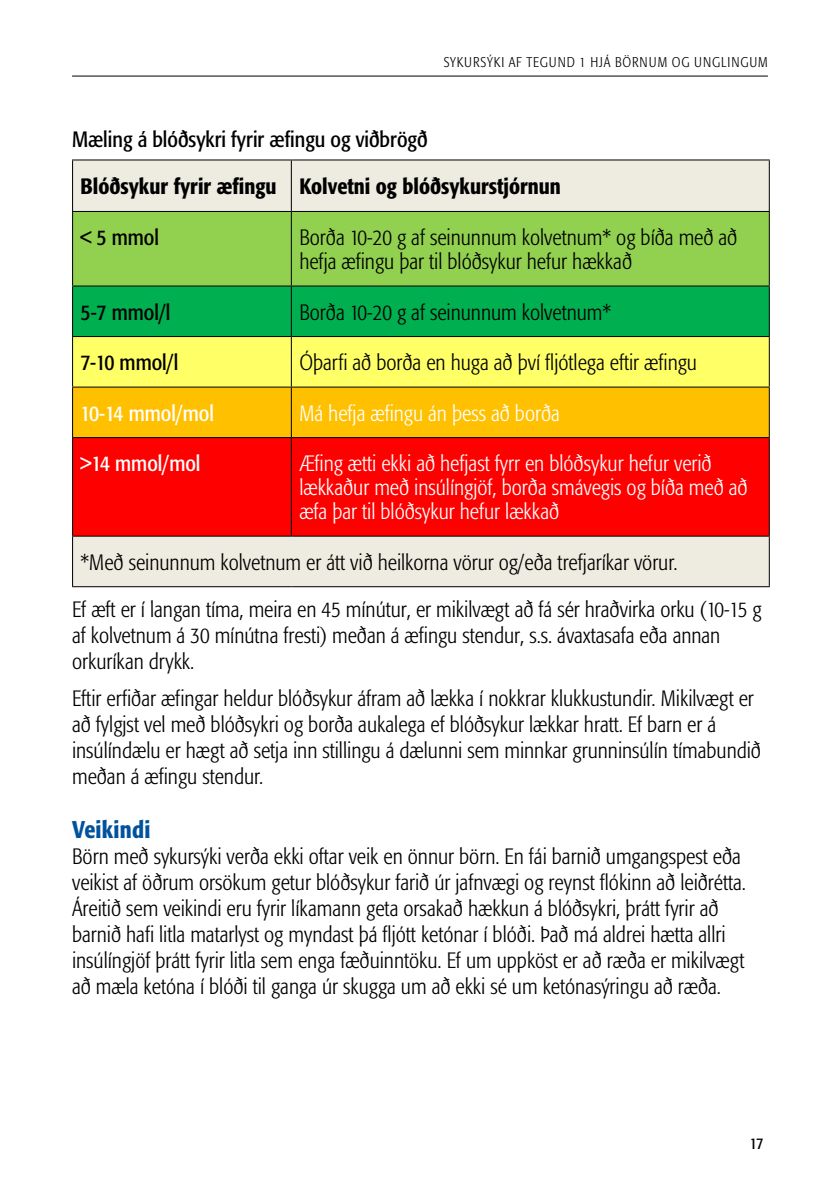
<style>
.page{position:relative;width:840px;height:1191px;background:#fff}
.page>*{position:absolute;margin:0;border:0;box-sizing:border-box;transform-origin:0 0}
.t1{font:500 condensed 24px "Formata";letter-spacing:.01em;color:#00529c}
.t2{font:300 condensed 22px/26px "Formata";color:#000}
.t3{font:300 condensed 22px/24px "Formata";color:#fff}
.t4{font:condensed 22px "Formata";color:#000}
.t5{font:500 condensed 22px "Formata";color:#000}
.t6{font:condensed 22px "Formata";color:#fff}
.t7{font:condensed 16px "Formata";color:#000}
.t8{font:300 condensed 14px "Formata";letter-spacing:.06em;color:#000}
</style>
<div class="page">
<hr style="left:72px;top:76px;width:695px;height:1px;background:#000">
<div style="left:73px;top:160px;width:695px;height:51px;background:#eeece0"></div>
<div style="left:73px;top:212px;width:695px;height:73px;background:#92d14f"></div>
<svg style="left:73px;top:286px;width:695px;height:151px;background:#a8cd3c"></svg>
<div style="left:73px;top:438px;width:695px;height:97px;background:#fe0000"></div>
<div style="left:72px;top:536px;width:696px;height:50px;background:#eeece0"></div>
<hr style="left:72px;top:159px;width:219px;height:1px;background:#000">
<hr style="left:72px;top:160px;width:1px;height:51px;background:#000">
<hr style="left:291px;top:159px;width:478px;height:1px;background:#000">
<hr style="left:291px;top:160px;width:1px;height:51px;background:#000">
<hr style="left:768px;top:160px;width:1px;height:51px;background:#000">
<hr style="left:72px;top:211px;width:219px;height:1px;background:#000">
<hr style="left:72px;top:212px;width:1px;height:73px;background:#000">
<hr style="left:291px;top:211px;width:478px;height:1px;background:#000">
<hr style="left:291px;top:212px;width:1px;height:73px;background:#000">
<hr style="left:768px;top:212px;width:1px;height:73px;background:#000">
<hr style="left:72px;top:285px;width:219px;height:1px;background:#000">
<hr style="left:72px;top:286px;width:1px;height:50px;background:#000">
<hr style="left:291px;top:285px;width:478px;height:1px;background:#000">
<hr style="left:291px;top:286px;width:1px;height:50px;background:#000">
<hr style="left:768px;top:286px;width:1px;height:50px;background:#000">
<hr style="left:72px;top:438px;width:1px;height:97px;background:#000">
<hr style="left:291px;top:438px;width:1px;height:97px;background:#000">
<hr style="left:768px;top:438px;width:1px;height:97px;background:#000">
<hr style="left:72px;top:387px;width:1px;height:50px;background:#000">
<hr style="left:291px;top:387px;width:1px;height:50px;background:#000">
<hr style="left:768px;top:387px;width:1px;height:50px;background:#000">
<hr style="left:72px;top:437px;width:219px;height:1px;background:#000">
<hr style="left:291px;top:437px;width:478px;height:1px;background:#000">
<hr style="left:72px;top:336px;width:219px;height:1px;background:#000">
<hr style="left:72px;top:337px;width:1px;height:49px;background:#000">
<hr style="left:72px;top:386px;width:219px;height:1px;background:#000">
<hr style="left:291px;top:336px;width:478px;height:1px;background:#000">
<hr style="left:291px;top:337px;width:1px;height:49px;background:#000">
<hr style="left:768px;top:337px;width:1px;height:49px;background:#000">
<hr style="left:291px;top:386px;width:478px;height:1px;background:#000">
<hr style="left:72px;top:535px;width:219px;height:1px;background:#000">
<hr style="left:72px;top:536px;width:1px;height:50px;background:#000">
<hr style="left:72px;top:586px;width:219px;height:1px;background:#000">
<hr style="left:291px;top:586px;width:478px;height:1px;background:#000">
<hr style="left:291px;top:535px;width:478px;height:1px;background:#000">
<hr style="left:768px;top:536px;width:1px;height:50px;background:#000">
<p class="t8" style="left:443px;top:54px;width:325px">SYKURSÝKI AF TEGUND 1 HJÁ BÖRNUM OG UNGLINGUM</p>
<p class="t4" style="left:72px;top:126px;width:357px">Mæling á blóðsykri fyrir æfingu og viðbrögð</p>
<p class="t5" style="left:80px;top:173px;width:481px">Blóðsykur fyrir æfingu Kolvetni og blóðsykurstjórnun</p>
<p class="t4" style="left:80px;top:224px;width:80px">&lt; 5 mmol</p>
<p class="t2" style="left:299px;top:225px;width:439px;line-height:24px">Borða 10-20 g af seinunnum kolvetnum* og bíða með að hefja æfingu þar til blóðsykur hefur hækkað</p>
<p class="t4" style="left:80px;top:299px;width:91px">5-7 mmol/l</p>
<p class="t2" style="left:299px;top:299px;width:313px">Borða 10-20 g af seinunnum kolvetnum*</p>
<p class="t4" style="left:80px;top:349px;width:99px">7-10 mmol/l</p>
<p class="t2" style="left:299px;top:350px;width:399px">Óþarfi að borða en huga að því fljótlega eftir æfingu</p>
<p class="t6" style="left:80px;top:400px;width:135px">10-14 mmol/mol</p>
<p class="t3" style="left:299px;top:401px;width:262px">Má hefja æfingu án þess að borða</p>
<p class="t6" style="left:80px;top:450px;width:121px">&gt;14 mmol/mol</p>
<p class="t3" style="left:299px;top:452px;width:449px">Æfing ætti ekki að hefjast fyrr en blóðsykur hefur verið lækkaður með insúlíngjöf, borða smávegis og bíða með að æfa þar til blóðsykur hefur lækkað</p>
<p class="t2" style="left:72px;top:539px;width:690px;line-height:46.8px;text-indent:8px">*Með seinunnum kolvetnum er átt við heilkorna vörur og/eða trefjaríkar vörur.<br>Ef æft er í langan tíma, meira en 45 mínútur, er mikilvægt að fá sér hraðvirka orku (10-15 g</p>
<p class="t2" style="left:72px;top:622px;width:649px">af kolvetnum á 30 mínútna fresti) meðan á æfingu stendur, s.s. ávaxtasafa eða annan orkuríkan drykk.</p>
<p class="t2" style="left:72px;top:685px;width:690px">Eftir erfiðar æfingar heldur blóðsykur áfram að lækka í nokkrar klukkustundir. Mikilvægt er að fylgjst vel með blóðsykri og borða aukalega ef blóðsykur lækkar hratt. Ef barn er á insúlíndælu er hægt að setja inn stillingu á dælunni sem minnkar grunninsúlín tímabundið meðan á æfingu stendur.</p>
<p class="t1" style="left:72px;top:815px;width:80px">Veikindi</p>
<p class="t2" style="left:72px;top:844px;width:675px">Börn með sykursýki verða ekki oftar veik en önnur börn. En fái barnið umgangspest eða veikist af öðrum orsökum getur blóðsykur farið úr jafnvægi og reynst flókinn að leiðrétta.<br>Áreitið sem veikindi eru fyrir líkamann geta orsakað hækkun á blóðsykri, þrátt fyrir að barnið hafi litla matarlyst og myndast þá fljótt ketónar í blóði. Það má aldrei hætta allri insúlíngjöf þrátt fyrir litla sem enga fæðuinntöku. Ef um uppköst er að ræða er mikilvægt að mæla ketóna í blóði til ganga úr skugga um að ekki sé um ketónasýringu að ræða.</p>
<p class="t7" style="left:749px;top:1133px;width:15px">17</p>
</div>
